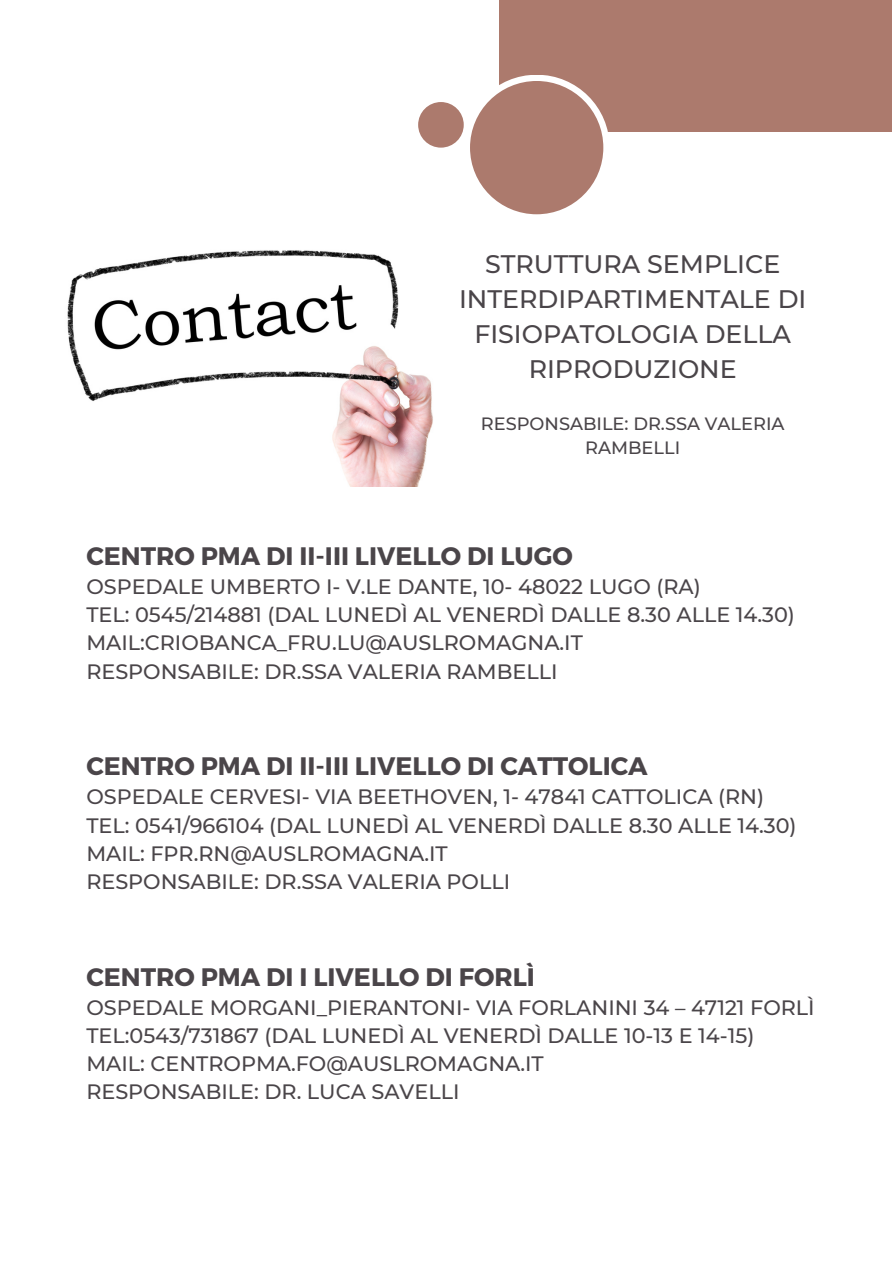
<style>
.page{position:relative;width:893px;height:1264px;background:#fff}
.page>*{position:absolute;margin:0;border:0;box-sizing:border-box;transform-origin:0 0}
.t1{font:700 25.2px "Montserrat";color:#4a4549}
.t2{font:500 25.2px/34.8px "Montserrat";color:#4a4549;text-align:center}
.t3{font:500 20.7px/28px "Montserrat";color:#4a4549}
.t4{font:500 17.85px/24.8px "Montserrat";color:#4a4549;text-align:center}
</style>
<div class="page">
<div style="left:500px;top:0;width:391px;height:131px;background:#ac7a6d"></div>
<div style="left:463px;top:75px;width:146px;height:145px;background:#fff;border-radius:50%"></div>
<div style="left:470px;top:81px;width:133px;height:133px;background:#ac7a6d;border-radius:50%"></div>
<div style="left:418px;top:102px;width:45px;height:46px;background:#ac7a6d;border-radius:50%"></div>
<img style="left:67px;top:250px;width:366px;height:236px">
<p class="t2" style="left:459px;top:247px;width:349px">STRUTTURA SEMPLICE<br>INTERDIPARTIMENTALE DI<br>FISIOPATOLOGIA DELLA<br>RIPRODUZIONE</p>
<p class="t4" style="left:481px;top:411px;width:305px">RESPONSABILE: DR.SSA VALERIA<br>RAMBELLI</p>
<p class="t1" style="left:86px;top:539px;width:488px">CENTRO PMA DI II-III LIVELLO DI LUGO</p>
<p class="t3" style="left:86px;top:572px;width:710px">OSPEDALE UMBERTO I- V.LE DANTE, 10- 48022 LUGO (RA)<br>TEL: 0545/214881 (DAL LUNEDÌ AL VENERDÌ DALLE 8.30 ALLE 14.30)<br>MAIL:CRIOBANCA_FRU.LU@AUSLROMAGNA.IT<br>RESPONSABILE: DR.SSA VALERIA RAMBELLI</p>
<p class="t1" style="left:86px;top:750px;width:563px">CENTRO PMA DI II-III LIVELLO DI CATTOLICA</p>
<p class="t3" style="left:86px;top:783px;width:711px">OSPEDALE CERVESI- VIA BEETHOVEN, 1- 47841 CATTOLICA (RN)<br>TEL: 0541/966104 (DAL LUNEDÌ AL VENERDÌ DALLE 8.30 ALLE 14.30)<br>MAIL: FPR.RN@AUSLROMAGNA.IT<br>RESPONSABILE: DR.SSA VALERIA POLLI</p>
<p class="t1" style="left:86px;top:960px;width:450px">CENTRO PMA DI I LIVELLO DI FORLÌ</p>
<p class="t3" style="left:86px;top:993px;width:729px">OSPEDALE MORGANI_PIERANTONI- VIA FORLANINI 34 – 47121 FORLÌ TEL:0543/731867 (DAL LUNEDÌ AL VENERDÌ DALLE 10-13 E 14-15)<br>MAIL: CENTROPMA.FO@AUSLROMAGNA.IT<br>RESPONSABILE: DR. LUCA SAVELLI</p>
</div>
